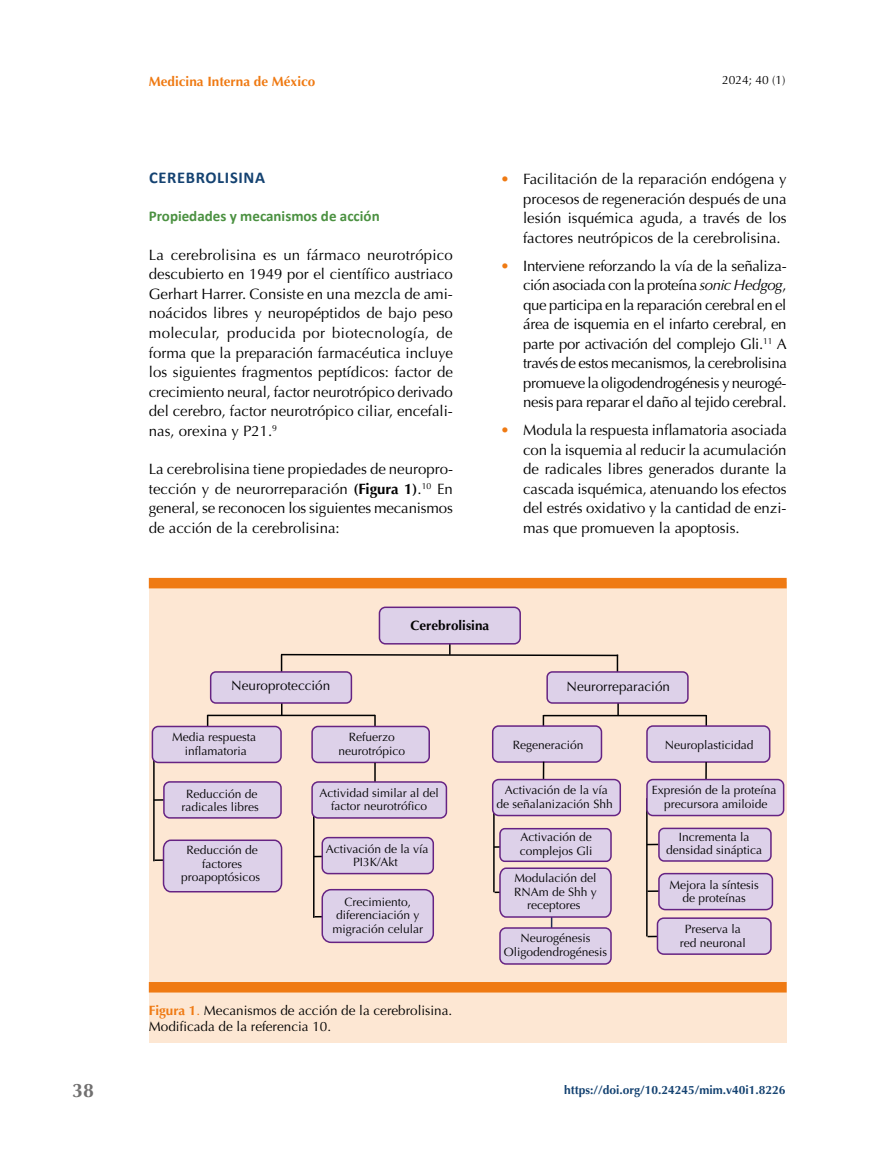
<style>
.page{position:relative;width:893px;height:1149px;background:#fff}
.page>*{position:absolute;margin:0;border:0;box-sizing:border-box;transform-origin:0 0}
.t1{font:700 19.5px "Optima";color:#706f6f}
.t2{font:700 16.5px "Calibri";letter-spacing:.04em;color:#144271}
.t3{font:15px/19.5px "Optima";color:#000;text-align:justify}
.t4{font:700 15px "Calibri";color:#4b9141}
.t5{font:13.5px/16.5px "Optima";color:#000}
.t6{font:13.5px "Optima";color:#020203}
.t7{font:700 13.5px "Optima";color:#ef7a13}
.t8{font:700 13.5px "Optima";color:#020203}
.t9{font:12px/13.5px "Optima";color:#020203;text-align:center}
.t10{font:700 12px "Optima";color:#144271}
.t11{font:12px "Optima";color:#000}
.s1{font-weight:700}
.s2{color:#ef7a13}
.s3{font-style:italic}
.s4{font-weight:700;color:#ef7a13}
</style>
<div class="page">
<div style="left:149px;top:581px;width:638px;height:461px;background:#fde7d3"></div>
<div style="left:149px;top:981px;width:638px;height:11px;background:#ef7a13"></div>
<div style="left:149px;top:577px;width:638px;height:11px;background:#ef7a13"></div>
<hr style="left:153px;top:757px;width:2px;height:104px;background:#000">
<hr style="left:313px;top:814px;width:2px;height:103px;background:#000">
<svg style="left:314px;top:855px;width:7px;height:2px"></svg>
<hr style="left:493px;top:802px;width:2px;height:89px;background:#000">
<hr style="left:646px;top:797px;width:2px;height:139px;background:#000">
<svg style="left:647px;top:843px;width:11px;height:2px"></svg>
<svg style="left:647px;top:935px;width:10px;height:2px"></svg>
<div style="left:164px;top:781px;width:117px;height:36px;background:#ddd1e9;border-radius:6px"></div>
<div style="left:163px;top:781px;width:119px;height:37px;border:2px solid #662383;border-radius:6px"></div>
<svg style="left:155px;top:839px;width:128px;height:53px;background:#d7c7e0"></svg>
<svg style="left:280px;top:637px;width:339px;height:34px"></svg>
<hr style="left:208px;top:714px;width:167px;height:2px;background:#000">
<svg style="left:374px;top:714px;width:2px;height:11px"></svg>
<div style="left:152px;top:726px;width:129px;height:36px;background:#ddd1e9;border-radius:6px"></div>
<div style="left:152px;top:725px;width:130px;height:38px;border:2px solid #662383;border-radius:6px"></div>
<div style="left:312px;top:726px;width:117px;height:36px;background:#ddd1e9;border-radius:6px"></div>
<div style="left:311px;top:725px;width:119px;height:38px;border:2px solid #662383;border-radius:6px"></div>
<div style="left:211px;top:671px;width:140px;height:31px;background:#ddd1e9;border-radius:5px"></div>
<div style="left:210px;top:671px;width:142px;height:32px;border:2px solid #662383;border-radius:5px"></div>
<hr style="left:543px;top:714px;width:163px;height:2px;background:#000">
<svg style="left:705px;top:714px;width:2px;height:11px"></svg>
<svg style="left:617px;top:703px;width:2px;height:12px"></svg>
<div style="left:547px;top:671px;width:141px;height:31px;background:#ddd1e9;border-radius:5px"></div>
<div style="left:546px;top:671px;width:143px;height:32px;border:2px solid #662383;border-radius:5px"></div>
<div style="left:493px;top:725px;width:108px;height:36px;background:#ddd1e9;border-radius:6px"></div>
<div style="left:492px;top:725px;width:110px;height:37px;border:2px solid #662383;border-radius:6px"></div>
<div style="left:647px;top:725px;width:123px;height:36px;background:#ddd1e9;border-radius:6px"></div>
<div style="left:646px;top:725px;width:124px;height:37px;border:2px solid #662383;border-radius:6px"></div>
<svg style="left:543px;top:761px;width:1px;height:17px"></svg>
<hr style="left:705px;top:761px;width:2px;height:29px;background:#000">
<div style="left:493px;top:779px;width:127px;height:36px;background:#ddd1e9;border-radius:6px"></div>
<div style="left:492px;top:778px;width:129px;height:38px;border:2px solid #662383;border-radius:6px"></div>
<div style="left:647px;top:779px;width:137px;height:36px;background:#ddd1e9;border-radius:6px"></div>
<div style="left:646px;top:778px;width:138px;height:38px;border:2px solid #662383;border-radius:6px"></div>
<div style="left:379px;top:607px;width:141px;height:36px;background:#ddd1e9;border-radius:6px"></div>
<div style="left:379px;top:606px;width:142px;height:38px;border:2px solid #662383;border-radius:6px"></div>
<div style="left:659px;top:828px;width:112px;height:32px;background:#ddd1e9;border-radius:5px"></div>
<div style="left:658px;top:827px;width:114px;height:34px;border:2px solid #662383;border-radius:5px"></div>
<div style="left:659px;top:873px;width:113px;height:36px;background:#ddd1e9;border-radius:6px"></div>
<div style="left:658px;top:872px;width:115px;height:38px;border:2px solid #662383;border-radius:6px"></div>
<div style="left:322px;top:889px;width:111px;height:53px;background:#ddd1e9;border-radius:9px"></div>
<div style="left:321px;top:888px;width:113px;height:54px;border:2px solid #662383;border-radius:9px"></div>
<div style="left:322px;top:837px;width:111px;height:36px;background:#ddd1e9;border-radius:6px"></div>
<div style="left:321px;top:836px;width:113px;height:38px;border:2px solid #662383;border-radius:6px"></div>
<hr style="left:374px;top:762px;width:2px;height:34px;background:#000">
<div style="left:312px;top:781px;width:134px;height:36px;background:#ddd1e9;border-radius:6px"></div>
<div style="left:311px;top:781px;width:136px;height:37px;border:2px solid #662383;border-radius:6px"></div>
<div style="left:500px;top:828px;width:111px;height:33px;background:#ddd1e9;border-radius:5px"></div>
<div style="left:499px;top:827px;width:113px;height:34px;border:2px solid #662383;border-radius:5px"></div>
<hr style="left:551px;top:902px;width:1px;height:39px;background:#212d56">
<svg style="left:495px;top:867px;width:117px;height:51px;background:#d5c4df"></svg>
<div style="left:500px;top:927px;width:111px;height:36px;background:#ddd1e9;border-radius:6px"></div>
<div style="left:499px;top:926px;width:113px;height:38px;border:2px solid #662383;border-radius:6px"></div>
<div style="left:657px;top:917px;width:114px;height:36px;background:#ddd1e9;border-radius:6px"></div>
<div style="left:657px;top:917px;width:115px;height:37px;border:2px solid #662383;border-radius:6px"></div>
<h1 class="t1" style="left:72px;top:1079px;width:23px">38</h1>
<p class="t7" style="left:149px;top:73px;width:168px">Medicina Interna de México</p>
<p class="t11" style="left:722px;top:73px;width:65px">2024; 40 (1)</p>
<p class="t2" style="left:149px;top:166px;width:117px">CEREBROLISINA</p>
<p class="t4" style="left:149px;top:207px;width:232px">Propiedades y mecanismos de acción</p>
<p class="t3" style="left:149px;top:245px;width:306px">La cerebrolisina es un fármaco neurotrópico descubierto en 1949 por el científico austriaco Gerhart Harrer. Consiste en una mezcla de ami&shy;noácidos libres y neuropéptidos de bajo peso molecular, producida por biotecnología, de forma que la preparación farmacéutica incluye los siguientes fragmentos peptídicos: factor de crecimiento neural, factor neurotrópico derivado del cerebro, factor neurotrópico ciliar, encefali&shy;nas, orexina y P21.<sup>9</sup></p>
<p class="t3" style="left:149px;top:459px;width:306px">La cerebrolisina tiene propiedades de neuropro&shy;tección y de neurorreparación <span class="s1">(Figura 1)</span>.<sup>10</sup> En general, se reconocen los siguientes mecanismos de acción de la cerebrolisina:</p>
<p class="t3" style="left:523px;top:169px;width:265px;text-indent:-22px"><span class="s2">•</span> Facilitación de la reparación endógena y procesos de regeneración después de una lesión isquémica aguda, a través de los factores neutrópicos de la cerebrolisina.</p>
<p class="t3" style="left:523px;top:256px;width:265px;text-indent:-22px"><span class="s2">•</span> Interviene reforzando la vía de la señaliza&shy;ción asociada con la proteína <span class="s3">sonic Hedgog</span>, que participa en la reparación cerebral en el área de isquemia en el infarto cerebral, en parte por activación del complejo Gli.<sup>11</sup> A través de estos mecanismos, la cerebrolisina promueve la oligodendrogénesis y neurogé&shy;nesis para reparar el daño al tejido cerebral.</p>
<p class="t3" style="left:523px;top:420px;width:265px;text-indent:-22px"><span class="s2">•</span> Modula la respuesta inflamatoria asociada con la isquemia al reducir la acumulación de radicales libres generados durante la cascada isquémica, atenuando los efectos del estrés oxidativo y la cantidad de enzi&shy;mas que promueven la apoptosis.</p>
<p class="t6" style="left:231px;top:677px;width:101px">Neuroprotección</p>
<p class="t8" style="left:411px;top:617px;width:80px">Cerebrolisina</p>
<p class="t6" style="left:566px;top:678px;width:105px">Neurorreparación</p>
<p class="t9" style="left:172px;top:730px;width:86px">Media respuesta inflamatoria</p>
<p class="t9" style="left:339px;top:730px;width:68px">Refuerzo neurotrópico</p>
<p class="t9" style="left:513px;top:738px;width:72px">Regeneración</p>
<p class="t9" style="left:665px;top:738px;width:90px">Neuroplasticidad</p>
<p class="t9" style="left:497px;top:783px;width:118px">Activación de la vía de señalanización Shh</p>
<p class="t9" style="left:652px;top:783px;width:126px">Expresión de la proteína precursora amiloide</p>
<p class="t9" style="left:319px;top:786px;width:121px">Actividad similar al del factor neurotrófico</p>
<p class="t9" style="left:181px;top:786px;width:79px">Reducción de radicales libres</p>
<p class="t9" style="left:181px;top:843px;width:80px">Reducción de factores proapoptósicos</p>
<p class="t9" style="left:666px;top:830px;width:98px">Incrementa la densidad sináptica</p>
<p class="t9" style="left:669px;top:877px;width:91px">Mejora la síntesis</p>
<p class="t9" style="left:520px;top:830px;width:74px;text-align:left">Activación de complejos Gli</p>
<p class="t9" style="left:514px;top:871px;width:84px">Modulación del<br>RNAm de Shh y receptores</p>
<p class="t9" style="left:504px;top:931px;width:105px">Neurogénesis<br>Oligodendrogénesis</p>
<p class="t9" style="left:680px;top:922px;width:68px">Preserva la red neuronal</p>
<p class="t9" style="left:326px;top:841px;width:104px">Activación de la vía<br>PI3K/Akt</p>
<p class="t9" style="left:345px;top:894px;width:68px">Crecimiento,</p>
<p class="t9" style="left:682px;top:891px;width:65px">de proteínas</p>
<p class="t9" style="left:333px;top:908px;width:92px">diferenciación y migración celular</p>
<p class="t5" style="left:149px;top:1001px;width:305px"><span class="s4">Figura 1</span><span class="s2">.</span> Mecanismos de acción de la cerebrolisina.<br>Modificada de la referencia 10.</p>
<p class="t10" style="left:564px;top:1082px;width:223px">https://doi.org/10.24245/mim.v40i1.8226</p>
</div>
